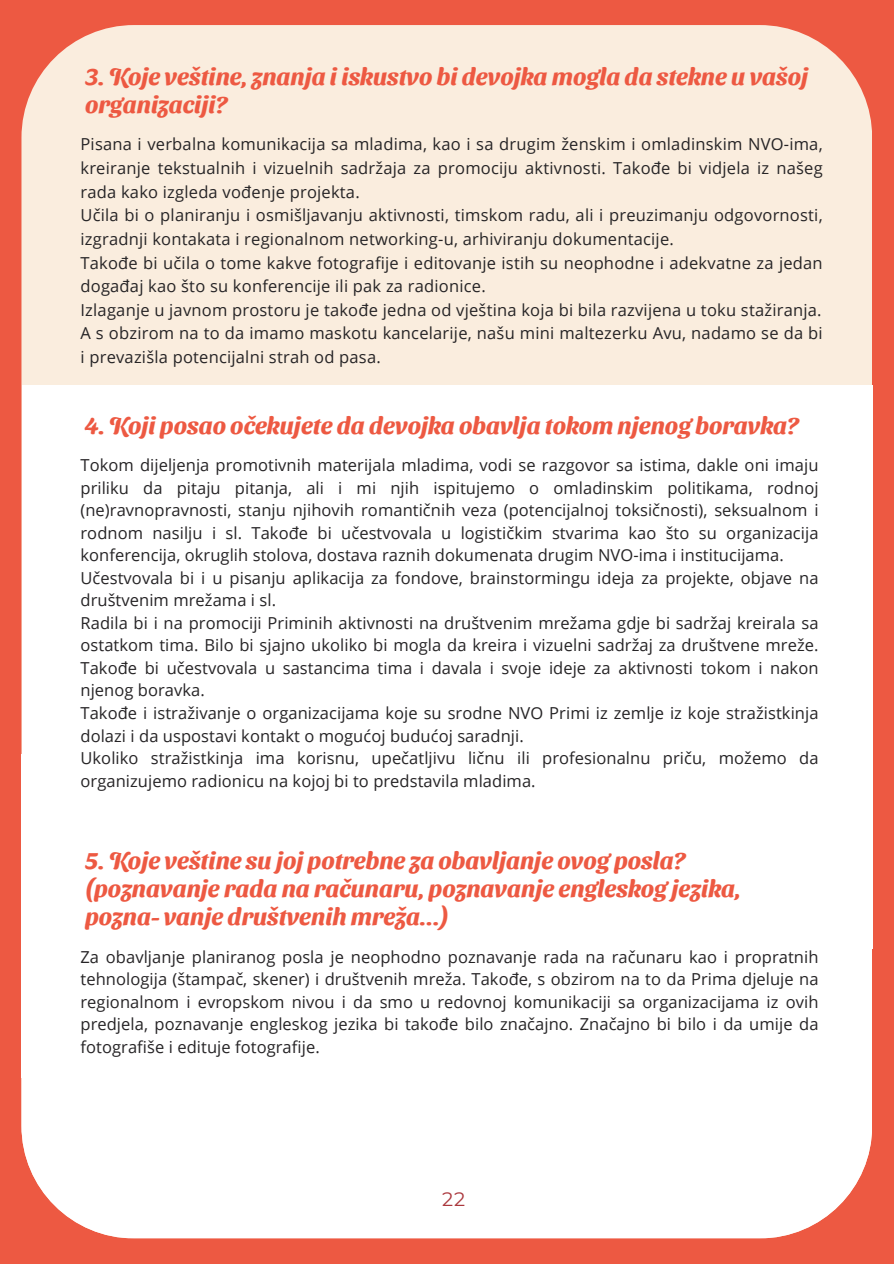
<style>
.page{position:relative;width:894px;height:1264px;background:#fff}
.page>*{position:absolute;margin:0;border:0;box-sizing:border-box;transform-origin:0 0}
.t1{font:700 24px/28.2px "Sansita Swashed";color:#ed5942}
.t2{font:19.5px "Montserrat";color:#ab383d}
.t3{font:16.5px/22.5px "Open Sans";letter-spacing:.005em;color:#262426}
</style>
<div class="page">
<div style="left:0;top:0;width:893px;height:1263px;background:#ed5942"></div>
<div style="left:21px;top:25px;width:850px;height:1212px;background:#faedde;border-radius:112px"></div>
<div style="left:22px;top:866px;width:849px;height:372px;background:#fff;border-radius:112px"></div>
<div style="left:22px;top:386px;width:849px;height:562px;background:#fff"></div>
<p class="t1" style="left:85px;top:61px;width:724px">3. Koje veštine, znanja i iskustvo bi devojka mogla da stekne u vašoj organizaciji?</p>
<p class="t3" style="left:80px;top:132px;width:743px;line-height:23.7px;text-align:justify">Pisana i verbalna komunikacija sa mladima, kao i sa drugim ženskim i omladinskim NVO-ima, kreiranje tekstualnih i vizuelnih sadržaja za promociju aktivnosti. Takođe bi vidjela iz našeg rada kako izgleda vođenje projekta.</p>
<p class="t3" style="left:80px;top:203px;width:743px;line-height:23.7px">Učila bi o planiranju i osmišljavanju aktivnosti, timskom radu, ali i preuzimanju odgovornosti, izgradnji kontakata i regionalnom networking-u, arhiviranju dokumentacije.</p>
<p class="t3" style="left:80px;top:250px;width:743px;line-height:23.7px">Takođe bi učila o tome kakve fotografije i editovanje istih su neophodne i adekvatne za jedan događaj kao što su konferencije ili pak za radionice.</p>
<h1 class="t3" style="left:80px;top:298px;width:742px">Izlaganje u javnom prostoru je takođe jedna od vještina koja bi bila razvijena u toku stažiranja.</h1>
<p class="t3" style="left:80px;top:321px;width:743px;line-height:23.7px">A s obzirom na to da imamo maskotu kancelarije, našu mini maltezerku Avu, nadamo se da bi i prevazišla potencijalni strah od pasa.</p>
<p class="t1" style="left:85px;top:409px;width:715px">4. Koji posao očekujete da devojka obavlja tokom njenog boravka?</p>
<p class="t3" style="left:80px;top:453px;width:739px;text-align:justify">Tokom dijeljenja promotivnih materijala mladima, vodi se razgovor sa istima, dakle oni imaju priliku da pitaju pitanja, ali i mi njih ispitujemo o omladinskim politikama, rodnoj (ne)ravnopravnosti, stanju njihovih romantičnih veza (potencijalnoj toksičnosti), seksualnom i rodnom nasilju i sl. Takođe bi učestvovala u logističkim stvarima kao što su organizacija konferencija, okruglih stolova, dostava raznih dokumenata drugim NVO-ima i institucijama.</p>
<p class="t3" style="left:80px;top:566px;width:739px">Učestvovala bi i u pisanju aplikacija za fondove, brainstormingu ideja za projekte, objave na društvenim mrežama i sl.</p>
<p class="t3" style="left:80px;top:611px;width:739px;text-align:justify">Radila bi i na promociji Priminih aktivnosti na društvenim mrežama gdje bi sadržaj kreirala sa ostatkom tima. Bilo bi sjajno ukoliko bi mogla da kreira i vizuelni sadržaj za društvene mreže.<br>Takođe bi učestvovala u sastancima tima i davala i svoje ideje za aktivnosti tokom i nakon njenog boravka.</p>
<p class="t3" style="left:80px;top:701px;width:739px">Takođe i istraživanje o organizacijama koje su srodne NVO Primi iz zemlje iz koje stražistkinja dolazi i da uspostavi kontakt o mogućoj budućoj saradnji.</p>
<h1 class="t3" style="left:80px;top:746px;width:739px">Ukoliko stražistkinja ima korisnu, upečatljivu ličnu ili profesionalnu priču, možemo da organizujemo radionicu na kojoj bi to predstavila mladima.</h1>
<h1 class="t1" style="left:85px;top:844px;width:657px">5. Koje veštine su joj potrebne za obavljanje ovog posla? (poznavanje rada na računaru, poznavanje engleskog jezika, pozna- vanje društvenih mreža…)</h1>
<p class="t3" style="left:80px;top:945px;width:739px;text-align:justify">Za obavljanje planiranog posla je neophodno poznavanje rada na računaru kao i propratnih tehnologija (štampač, skener) i društvenih mreža. Takođe, s obzirom na to da Prima djeluje na regionalnom i evropskom nivou i da smo u redovnoj komunikaciji sa organizacijama iz ovih predjela, poznavanje engleskog jezika bi takođe bilo značajno. Značajno bi bilo i da umije da fotografiše i edituje fotografije.</p>
<p class="t2" style="left:442px;top:1187px;width:25px">22</p>
</div>
